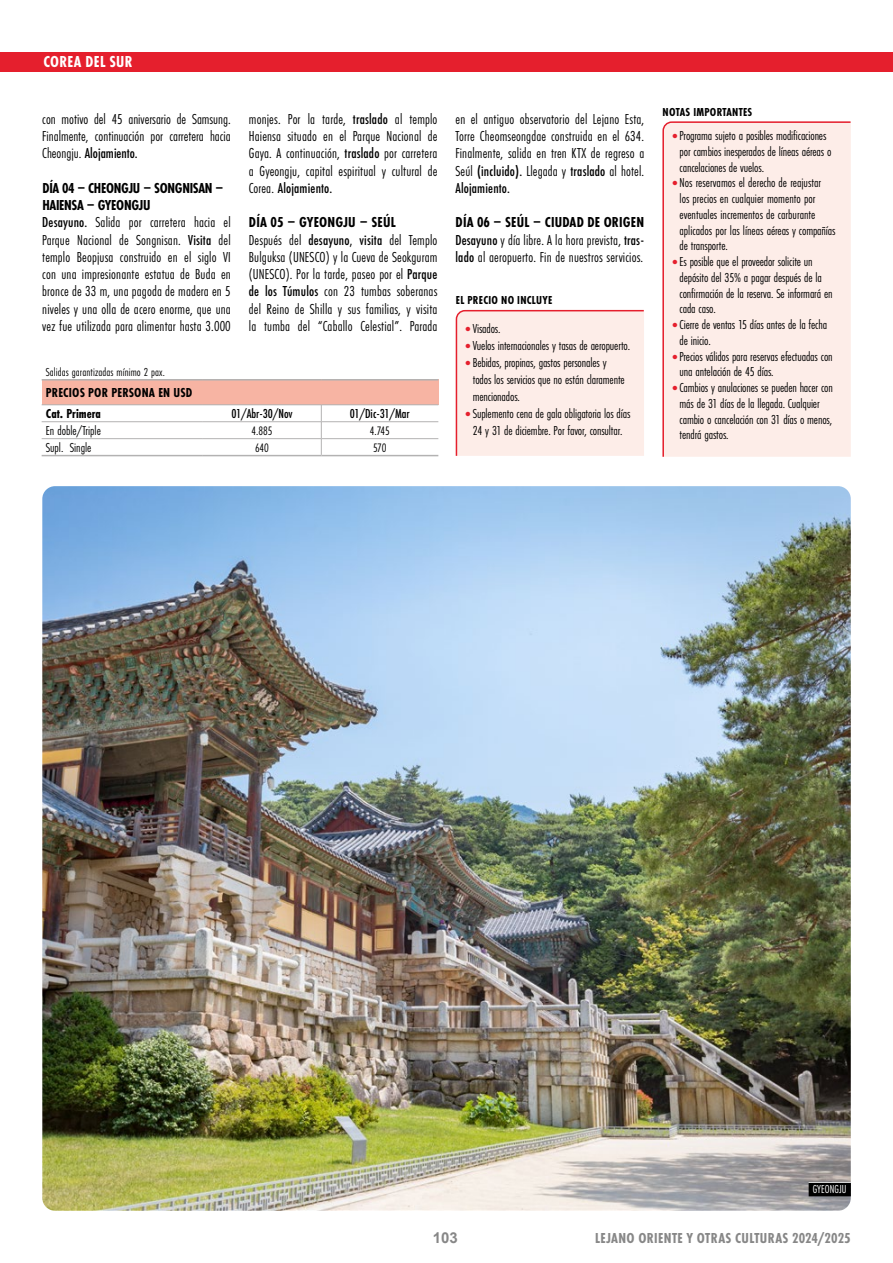
<style>
.page{position:relative;width:893px;height:1263px;background:#fff}
.page>*{position:absolute;margin:0;border:0;box-sizing:border-box;transform-origin:0 0}
.t1{font:700 16.5px "Futura PT Cond";letter-spacing:.02em;color:#fff}
.t2{font:15px/17.2px "Futura PT Cond";letter-spacing:.01em;color:#000;text-align:justify}
.t3{font:700 15px "Futura PT Cond";letter-spacing:.025em;color:#878787}
.t4{font:700 15px "Arial";color:#878787}
.t5{font:13.5px/15.8px "Futura PT Cond";letter-spacing:-.01em;color:#000}
.t6{font:700 13.5px/21px "Futura PT Cond";letter-spacing:.01em;color:#000}
.t7{font:500 13.5px "Futura PT Cond";color:#000}
.t8{font:12.75px "Futura PT Cond";color:#000}
.t9{font:700 12px "Futura PT Cond";letter-spacing:.02em;color:#000}
.t10{font:12px "Futura PT Cond";letter-spacing:.01em;color:#000}
.t11{font:12px "Futura PT Cond";letter-spacing:.01em;color:#fff}
.s1{font-weight:500}
.s2{font-weight:700}
.s3{font-family:"The Sans Cd LF3";font-weight:300;font-size:22.5px;color:#e51f2d}
</style>
<div class="page">
<div style="left:0;top:52px;width:893px;height:20px;background:#e51f2d"></div>
<img style="left:42px;top:486px;width:809px;height:725px">
<hr style="left:809px;top:1182px;width:42px;height:1px;background:#fff">
<div style="left:809px;top:1183px;width:42px;height:13px;background:#000"></div>
<hr style="left:203px;top:455px;width:118px;height:1px;background:#b3b2b2">
<hr style="left:321px;top:455px;width:117px;height:1px;background:#b3b2b2">
<svg style="left:42px;top:380px;width:396px;height:75px"></svg>
<hr style="left:321px;top:421px;width:117px;height:1px;background:#b3b2b2">
<hr style="left:42px;top:379px;width:161px;height:1px;background:#b3b2b2">
<hr style="left:203px;top:379px;width:118px;height:1px;background:#b3b2b2">
<hr style="left:321px;top:379px;width:117px;height:1px;background:#b3b2b2">
<hr style="left:42px;top:404px;width:161px;height:1px;background:#b3b2b2">
<hr style="left:203px;top:404px;width:118px;height:1px;background:#b3b2b2">
<hr style="left:321px;top:404px;width:117px;height:1px;background:#b3b2b2">
<hr style="left:42px;top:455px;width:161px;height:1px;background:#b3b2b2">
<div style="left:455px;top:309px;width:189px;height:147px;background:#fdede8"></div>
<div style="left:662px;top:121px;width:189px;height:336px;background:#fdede8"></div>
<p class="t1" style="left:43px;top:52px;width:91px">COREA DEL SUR</p>
<p class="t2" style="left:42px;top:110px;width:190px">con motivo del 45 aniversario de Samsung.<br>Finalmente, continuación por carretera hacia Cheongju. <span class="s1">Alojamiento.</span></p>
<p class="t2" style="left:42px;top:179px;width:190px;text-align:left"><span class="s2">DÍA 04 – CHEONGJU – SONGNISAN – HAIENSA – GYEONGJU<br></span><span class="s1">Desayuno.</span> Salida por carretera hacia el Parque Nacional de Songnisan. <span class="s1">Visita</span> del templo Beopjusa construido en el siglo VI con una impresionante estatua de Buda en bronce de 33 m, una pagoda de madera en 5 niveles y una olla de acero enorme, que una vez fue utilizada para alimentar hasta 3.000</p>
<p class="t2" style="left:249px;top:110px;width:190px">monjes. Por la tarde, <span class="s1">traslado</span> al templo Haiensa situado en el Parque Nacional de Gaya. A continuación, <span class="s1">traslado</span> por carretera a Gyeongju, capital espiritual y cultural de Corea. <span class="s1">Alojamiento.</span></p>
<p class="t2" style="left:249px;top:214px;width:190px;text-align:left"><span class="s2">DÍA 05 – GYEONGJU – SEÚL<br></span>Después del <span class="s1">desayuno, visita</span> del Templo Bulguksa (UNESCO) y la Cueva de Seokguram (UNESCO). Por la tarde, paseo por el <span class="s1">Parque de los Túmulos</span> con 23 tumbas soberanas del Reino de Shilla y sus familias, y visita la tumba del “Caballo Celestial”. Parada</p>
<p class="t10" style="left:46px;top:365px;width:121px">Salidas garantizadas mínimo 2 pax.</p>
<p class="t6" style="left:46px;top:382px;width:148px">PRECIOS POR PERSONA EN USD<br>Cat. Primera</p>
<p class="t7" style="left:232px;top:406px;width:62px">01/Abr-30/Nov</p>
<p class="t7" style="left:350px;top:406px;width:61px">01/Dic-31/Mar</p>
<p class="t5" style="left:46px;top:423px;width:57px">En doble/Triple</p>
<p class="t8" style="left:252px;top:423px;width:22px">4.885</p>
<p class="t8" style="left:370px;top:423px;width:22px">4.745</p>
<p class="t5" style="left:46px;top:440px;width:47px">Supl. Single</p>
<p class="t8" style="left:255px;top:440px;width:15px">640</p>
<p class="t8" style="left:373px;top:440px;width:15px">570</p>
<p class="t2" style="left:455px;top:110px;width:190px">en el antiguo observatorio del Lejano Esta, Torre Cheomseongdae construida en el 634.<br>Finalmente, salida en tren KTX de regreso a Seúl <span class="s1">(incluido).</span> Llegada y <span class="s1">traslado</span> al hotel.<br><span class="s1">Alojamiento.</span></p>
<p class="t2" style="left:455px;top:214px;width:190px"><span class="s2">DÍA 06 – SEÚL – CIUDAD DE ORIGEN </span><span class="s1">Desayuno</span> y día libre. A la hora prevista, <span class="s1">tras&shy;lado</span> al aeropuerto. Fin de nuestros servicios.</p>
<p class="t9" style="left:456px;top:293px;width:98px">EL PRECIO NO INCLUYE</p>
<p class="t5" style="left:464px;top:321px;width:38px"><span class="s3">•</span>Visados.</p>
<p class="t5" style="left:464px;top:338px;width:167px"><span class="s3">•</span>Vuelos internacionales y tasas de aeropuerto.</p>
<p class="t5" style="left:473px;top:354px;width:153px;line-height:17px;text-indent:-9px"><span class="s3">•</span>Bebidas, propinas, gastos personales y todos los servicios que no están claramente mencionados.</p>
<p class="t5" style="left:464px;top:405px;width:168px;line-height:17px;text-align:center"><span class="s3">•</span>Suplemento cena de gala obligatoria los días<br>24 y 31 de diciembre. Por favor, consultar.</p>
<p class="t9" style="left:663px;top:105px;width:91px">NOTAS IMPORTANTES</p>
<p class="t5" style="left:680px;top:128px;width:153px;text-indent:-9px"><span class="s3">•</span>Programa sujeto a posibles modificaciones por cambios inesperados de líneas aéreas o cancelaciones de vuelos.</p>
<p class="t5" style="left:680px;top:175px;width:157px;text-indent:-9px"><span class="s3">•</span>Nos reservamos el derecho de reajustar<br>los precios en cualquier momento por eventuales incrementos de carburante aplicados por las líneas aéreas y compañías de transporte.</p>
<p class="t5" style="left:680px;top:254px;width:155px;text-indent:-9px"><span class="s3">•</span>Es posible que el proveedor solicite un depósito del 35% a pagar después de la confirmación de la reserva. Se informará en cada caso.</p>
<p class="t5" style="left:680px;top:317px;width:149px;text-indent:-9px"><span class="s3">•</span>Cierre de ventas 15 días antes de la fecha de inicio.</p>
<p class="t5" style="left:680px;top:348px;width:155px;text-indent:-9px"><span class="s3">•</span>Precios válidos para reservas efectuadas con una antelación de 45 días.</p>
<p class="t5" style="left:680px;top:380px;width:155px;text-indent:-9px"><span class="s3">•</span>Cambios y anulaciones se pueden hacer con más de 31 días de la llegada. Cualquier cambio o cancelación con 31 días o menos, tendrá gastos.</p>
<p class="t11" style="left:813px;top:1182px;width:35px">GYEONGJU</p>
<p class="t4" style="left:433px;top:1227px;width:27px">103</p>
<p class="t3" style="left:595px;top:1229px;width:257px">LEJANO ORIENTE Y OTRAS CULTURAS 2024/2025</p>
</div>
